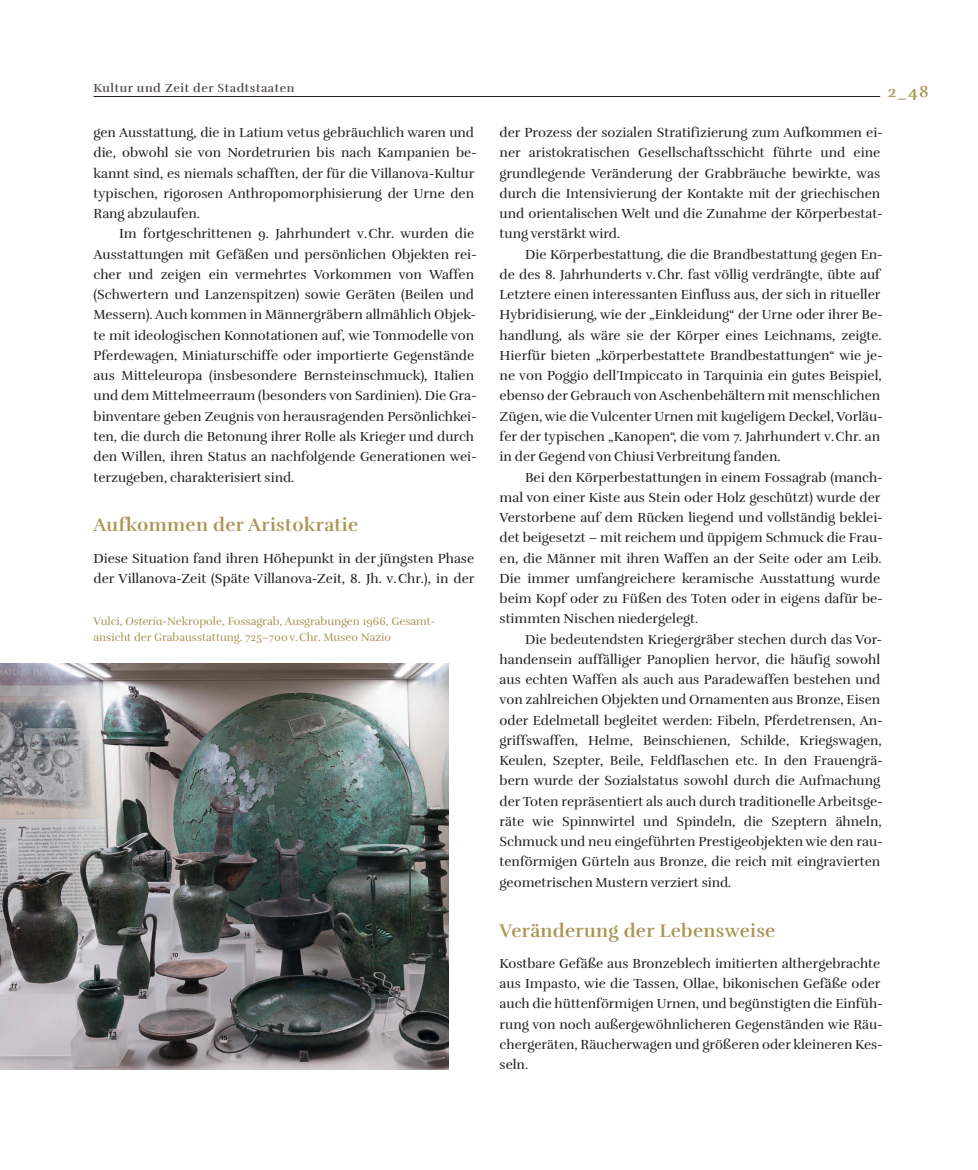
<style>
.page{position:relative;width:978px;height:1170px;background:#fff}
.page>*{position:absolute;margin:0;border:0;box-sizing:border-box;transform-origin:0 0}
.t1{font:700 18.75px "Rufina";letter-spacing:.02em;color:#aa9554}
.t2{font:700 16.5px "Rufina";color:#aa9554}
.t3{font:13.5px/20.2px "Rufina";color:#231f20}
.t4{font:700 12px "Rufina";letter-spacing:.05em;color:#584f55}
.t5{font:11.25px/15.8px "Rufina";color:#aa9554}
.s1{font-style:italic}
</style>
<div class="page">
<hr style="left:94px;top:96px;width:786px;height:1px;background:#231f20">
<img style="left:0;top:663px;width:449px;height:405px">
<p class="t4" style="left:94px;top:82px;width:203px">Kultur und Zeit der Stadtstaaten</p>
<p class="t2" style="left:888px;top:84px;width:42px">2_48</p>
<p class="t3" style="left:94px;top:123px;width:385px">gen Ausstattung, die in Latium vetus gebräuchlich waren und die, obwohl sie von Nordetrurien bis nach Kampanien be&shy;kannt sind, es niemals schafften, der für die Villanova-Kultur typischen, rigorosen Anthropomorphisierung der Urne den Rang abzulaufen.</p>
<p class="t3" style="left:94px;top:225px;width:385px;text-indent:26px">Im fortgeschrittenen 9. Jahrhundert v.Chr. wurden die Ausstattungen mit Gefäßen und persönlichen Objekten rei&shy;cher und zeigen ein vermehrtes Vorkommen von Waffen (Schwertern und Lanzenspitzen) sowie Geräten (Beilen und Messern). Auch kommen in Männergräbern allmählich Objek&shy;te mit ideologischen Konnotationen auf, wie Tonmodelle von Pferdewagen, Miniaturschiffe oder importierte Gegenstände aus Mitteleuropa (insbesondere Bernsteinschmuck), Italien und dem Mittelmeerraum (besonders von Sardinien). Die Gra&shy;binventare geben Zeugnis von herausragenden Persönlichkei&shy;ten, die durch die Betonung ihrer Rolle als Krieger und durch den Willen, ihren Status an nachfolgende Generationen wei&shy;terzugeben, charakterisiert sind.</p>
<h1 class="t1" style="left:94px;top:517px;width:266px">Aufkommen der Aristokratie</h1>
<p class="t3" style="left:94px;top:549px;width:382px">Diese Situation fand ihren Höhepunkt in der jüngsten Phase der Villanova-Zeit (Späte Villanova-Zeit, 8. Jh. v.Chr.), in der</p>
<p class="t5" style="left:94px;top:614px;width:344px">Vulci, <span class="s1">Osteria</span>-Nekropole, Fossagrab, Ausgrabungen 1966, Gesamt&shy;ansicht der Grabausstattung. 725–700 v.Chr. Museo Nazio</p>
<p class="t3" style="left:500px;top:123px;width:385px">der Prozess der sozialen Stratifizierung zum Aufkommen ei&shy;ner aristokratischen Gesellschaftsschicht führte und eine grundlegende Veränderung der Grabbräuche bewirkte, was durch die Intensivierung der Kontakte mit der griechischen und orientalischen Welt und die Zunahme der Körperbestat&shy;tung verstärkt wird.</p>
<p class="t3" style="left:500px;top:245px;width:385px;text-indent:26px">Die Körperbestattung, die die Brandbestattung gegen En&shy;de des 8. Jahrhunderts v.Chr. fast völlig verdrängte, übte auf Letztere einen interessanten Einfluss aus, der sich in ritueller Hybridisierung, wie der „Einkleidung“ der Urne oder ihrer Be&shy;handlung, als wäre sie der Körper eines Leichnams, zeigte.<br>Hierfür bieten „körperbestattete Brandbestattungen“ wie je&shy;ne von Poggio dell’Impiccato in Tarquinia ein gutes Beispiel, ebenso der Gebrauch von Aschenbehältern mit menschlichen Zügen, wie die Vulcenter Urnen mit kugeligem Deckel, Vorläu&shy;fer der typischen „Kanopen“, die vom 7. Jahrhundert v.Chr. an in der Gegend von Chiusi Verbreitung fanden.</p>
<p class="t3" style="left:500px;top:468px;width:385px;text-indent:26px">Bei den Körperbestattungen in einem Fossagrab (manch&shy;mal von einer Kiste aus Stein oder Holz geschützt) wurde der Verstorbene auf dem Rücken liegend und vollständig beklei&shy;det beigesetzt – mit reichem und üppigem Schmuck die Frau&shy;en, die Männer mit ihren Waffen an der Seite oder am Leib.<br>Die immer umfangreichere keramische Ausstattung wurde beim Kopf oder zu Füßen des Toten oder in eigens dafür be&shy;stimmten Nischen niedergelegt.</p>
<p class="t3" style="left:500px;top:630px;width:385px;text-indent:26px">Die bedeutendsten Kriegergräber stechen durch das Vor&shy;handensein auffälliger Panoplien hervor, die häufig sowohl aus echten Waffen als auch aus Paradewaffen bestehen und von zahlreichen Objekten und Ornamenten aus Bronze, Eisen oder Edelmetall begleitet werden: Fibeln, Pferdetrensen, An&shy;griffswaffen, Helme, Beinschienen, Schilde, Kriegswagen, Keulen, Szepter, Beile, Feldflaschen etc. In den Frauengrä&shy;bern wurde der Sozialstatus sowohl durch die Aufmachung der Toten repräsentiert als auch durch traditionelle Arbeitsge&shy;räte wie Spinnwirtel und Spindeln, die Szeptern ähneln, Schmuck und neu eingeführten Prestigeobjekten wie den rau&shy;tenförmigen Gürteln aus Bronze, die reich mit eingravierten geometrischen Mustern verziert sind.</p>
<h1 class="t1" style="left:500px;top:922px;width:277px">Veränderung der Lebensweise</h1>
<p class="t3" style="left:500px;top:954px;width:385px">Kostbare Gefäße aus Bronzeblech imitierten althergebrachte aus Impasto, wie die Tassen, Ollae, bikonischen Gefäße oder auch die hüttenförmigen Urnen, und begünstigten die Einfüh&shy;rung von noch außergewöhnlicheren Gegenständen wie Räu&shy;chergeräten, Räucherwagen und größeren oder kleineren Kes&shy;seln.</p>
</div>
